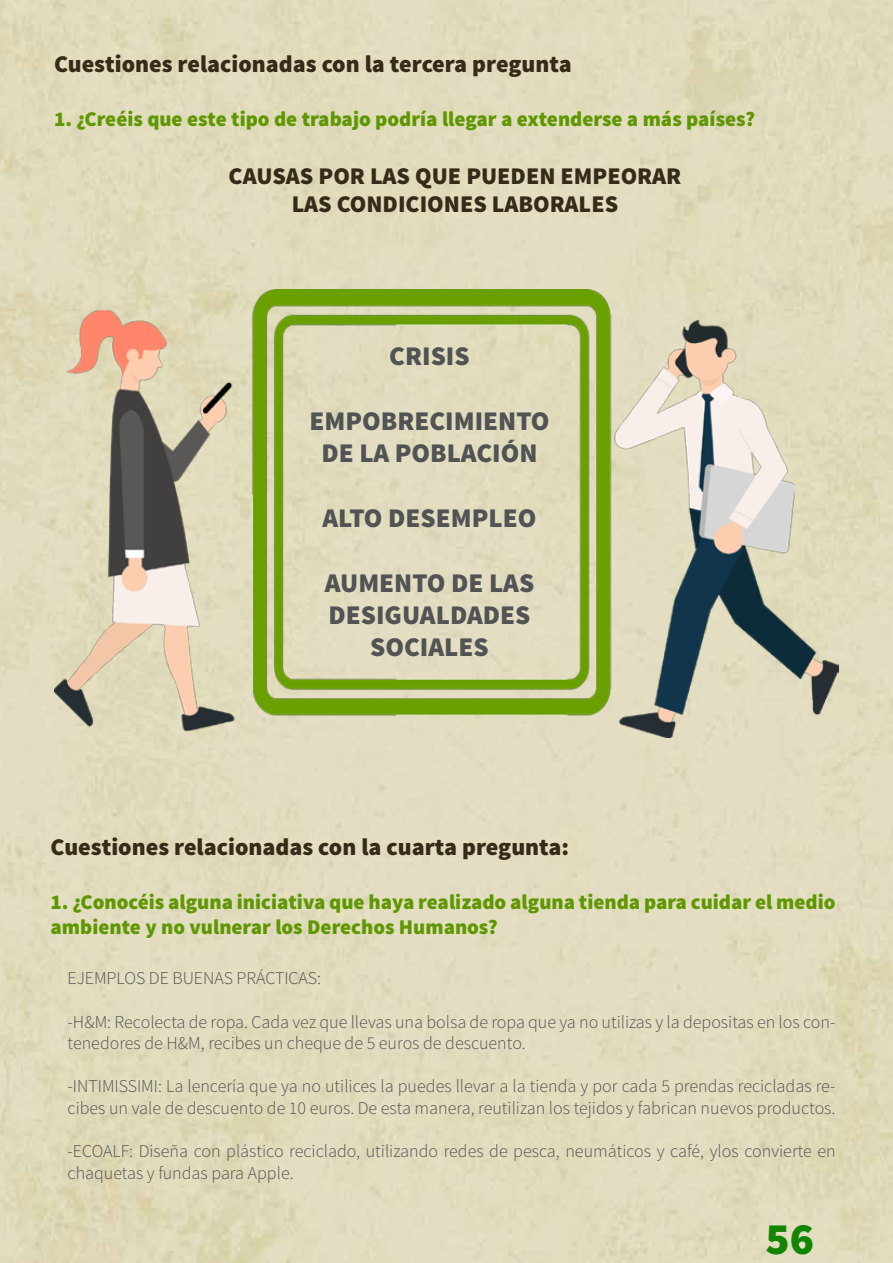
<style>
.page{position:relative;width:893px;height:1263px;background:#fff}
.page>*{position:absolute;margin:0;border:0;box-sizing:border-box;transform-origin:0 0}
.t1{font:900 45px "Source Sans Pro";color:#138500}
.t2{font:900 27px/32.4px "Source Sans Pro";color:#515354;text-align:center}
.t3{font:900 24px/28.8px "Source Sans Pro";color:#362a18;text-align:center}
.t4{font:900 21px/25.2px "Source Sans Pro";color:#5e9700}
.t5{font:300 18px/21.6px "Source Sans Pro";color:#515354}
</style>
<div class="page">
<img style="left:54px;top:289px;width:785px;height:449px">
<h3 class="t3" style="left:54px;top:51px;width:519px">Cuestiones relacionadas con la tercera pregunta</h3>
<p class="t4" style="left:54px;top:107px;width:703px">1. ¿Creéis que este tipo de trabajo podría llegar a extenderse a más países?</p>
<h3 class="t3" style="left:229px;top:162px;width:454px">CAUSAS POR LAS QUE PUEDEN EMPEORAR<br>LAS CONDICIONES LABORALES</h3>
<h2 class="t2" style="left:389px;top:341px;width:82px">CRISIS</h2>
<h2 class="t2" style="left:309px;top:405px;width:241px">EMPOBRECIMIENTO<br>DE LA POBLACIÓN</h2>
<h2 class="t2" style="left:323px;top:503px;width:215px">ALTO DESEMPLEO</h2>
<h2 class="t2" style="left:325px;top:567px;width:211px">AUMENTO DE LAS<br>DESIGUALDADES<br>SOCIALES</h2>
<h3 class="t3" style="left:51px;top:833px;width:520px">Cuestiones relacionadas con la cuarta pregunta:</h3>
<p class="t4" style="left:51px;top:890px;width:786px">1. ¿Conocéis alguna iniciativa que haya realizado alguna tienda para cuidar el medio ambiente y no vulnerar los Derechos Humanos?</p>
<p class="t5" style="left:68px;top:968px;width:255px">EJEMPLOS DE BUENAS PRÁCTICAS:</p>
<p class="t5" style="left:68px;top:1011px;width:769px">-H&amp;M: Recolecta de ropa. Cada vez que llevas una bolsa de ropa que ya no utilizas y la depositas en los con&shy;tenedores de H&amp;M, recibes un cheque de 5 euros de descuento.</p>
<p class="t5" style="left:68px;top:1076px;width:769px">-INTIMISSIMI: La lencería que ya no utilices la puedes llevar a la tienda y por cada 5 prendas recicladas re&shy;cibes un vale de descuento de 10 euros. De esta manera, reutilizan los tejidos y fabrican nuevos productos.</p>
<p class="t5" style="left:68px;top:1140px;width:769px">-ECOALF: Diseña con plástico reciclado, utilizando redes de pesca, neumáticos y café, ylos convierte en chaquetas y fundas para Apple.</p>
<h1 class="t1" style="left:765px;top:1210px;width:50px">56</h1>
</div>
